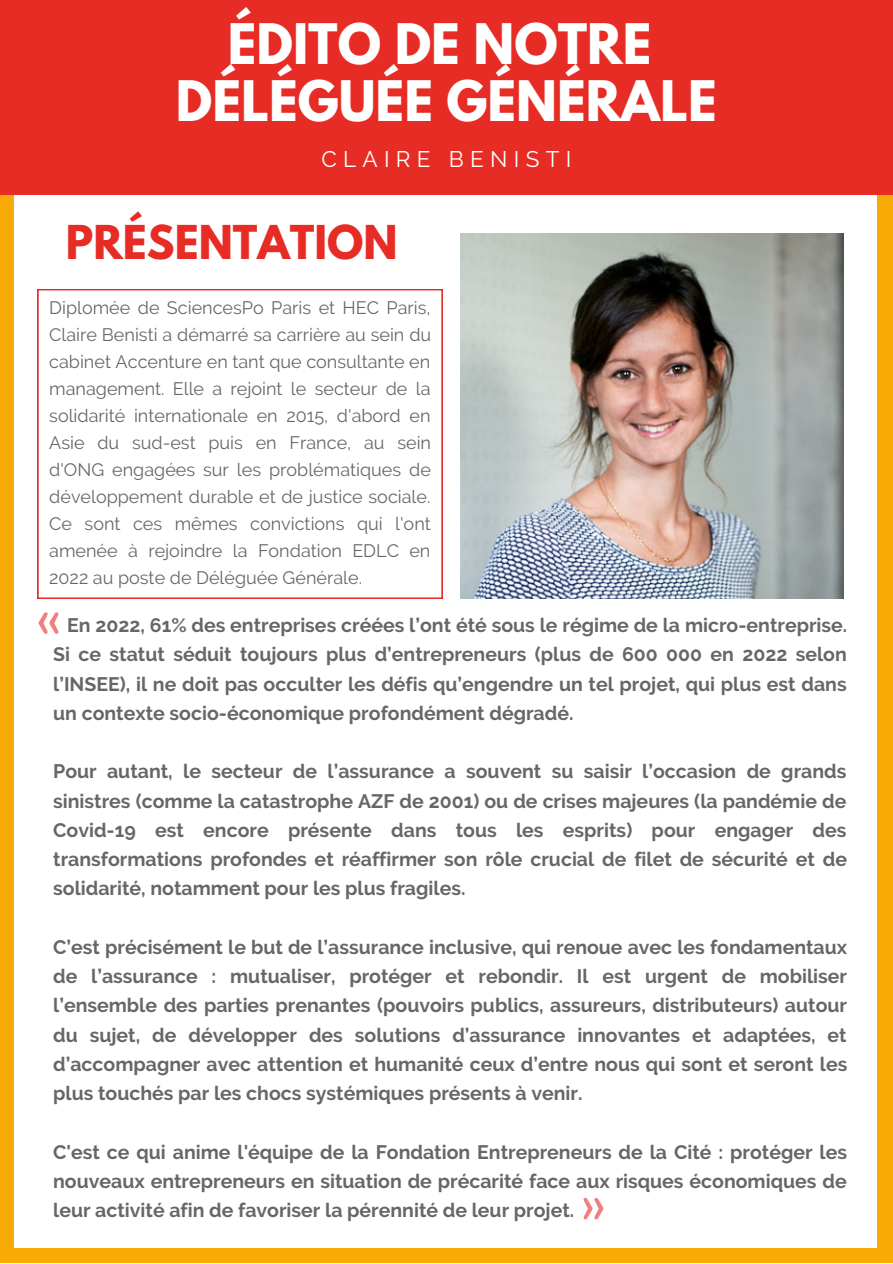
<style>
.page{position:relative;width:893px;height:1264px;background:#fff}
.page>*{position:absolute;margin:0;border:0;box-sizing:border-box;transform-origin:0 0}
.t1{font:60px "Nunito";color:#e62c25}
.t2{font:700 49.5px/57.3px "League Spartan";color:#fff;text-align:center}
.t3{font:700 41.25px "League Spartan";color:#e62c25}
.t4{font:22.5px "Raleway";letter-spacing:.28em;color:#fff}
.t5{font:700 19.5px/29.2px "Raleway";color:#000;text-align:justify}
.t6{font:18px/27px "Raleway";color:#000;text-align:justify}
</style>
<div class="page">
<div style="left:0;top:0;width:892px;height:1262px;background:#f8aa06"></div>
<div style="left:15px;top:195px;width:861px;height:1052px;background:#fff"></div>
<div style="left:0;top:0;width:892px;height:195px;background:#e62c25"></div>
<img style="left:461px;top:234px;width:382px;height:364px">
<svg style="left:38px;top:289px;width:404px;height:309px"></svg>
<h2 class="t2" style="left:176px;top:22px;width:542px">ÉDITO DE NOTRE<br>DÉLÉGUÉE GÉNÉRALE</h2>
<p class="t4" style="left:321px;top:146px;width:251px">CLAIRE BENISTI</p>
<h3 class="t3" style="left:66px;top:222px;width:333px">PRÉSENTATION</h3>
<p class="t6" style="left:49px;top:294px;width:383px">Diplomée de SciencesPo Paris et HEC Paris, Claire Benisti a démarré sa carrière au sein du cabinet Accenture en tant que consultante en management. Elle a rejoint le secteur de la solidarité internationale en 2015, d'abord en Asie du sud-est puis en France, au sein d'ONG engagées sur les problématiques de développement durable et de justice sociale.<br>Ce sont ces mêmes convictions qui l'ont amenée à rejoindre la Fondation EDLC en 2022 au poste de Déléguée Générale.</p>
<h1 class="t1" style="left:35px;top:578px;width:28px">«</h1>
<p class="t5" style="left:53px;top:610px;width:795px;text-indent:14px">En 2022, 61% des entreprises créées l’ont été sous le régime de la micro-entreprise.<br>Si ce statut séduit toujours plus d’entrepreneurs (plus de 600 000 en 2022 selon l’INSEE), il ne doit pas occulter les défis qu’engendre un tel projet, qui plus est dans un contexte socio-économique profondément dégradé.</p>
<p class="t5" style="left:53px;top:756px;width:795px">Pour autant, le secteur de l’assurance a souvent su saisir l’occasion de grands sinistres (comme la catastrophe AZF de 2001) ou de crises majeures (la pandémie de Covid-19 est encore présente dans tous les esprits) pour engager des transformations profondes et réaffirmer son rôle crucial de filet de sécurité et de solidarité, notamment pour les plus fragiles.</p>
<p class="t5" style="left:53px;top:932px;width:795px">C’est précisément le but de l’assurance inclusive, qui renoue avec les fondamentaux de l’assurance : mutualiser, protéger et rebondir. Il est urgent de mobiliser l’ensemble des parties prenantes (pouvoirs publics, assureurs, distributeurs) autour du sujet, de développer des solutions d’assurance innovantes et adaptées, et d’accompagner avec attention et humanité ceux d’entre nous qui sont et seront les plus touchés par les chocs systémiques présents à venir.</p>
<p class="t5" style="left:53px;top:1136px;width:795px">C'est ce qui anime l'équipe de la Fondation Entrepreneurs de la Cité : protéger les nouveaux entrepreneurs en situation de précarité face aux risques économiques de leur activité afin de favoriser la pérennité de leur projet.</p>
<h1 class="t1" style="left:580px;top:1163px;width:28px">»</h1>
</div>
